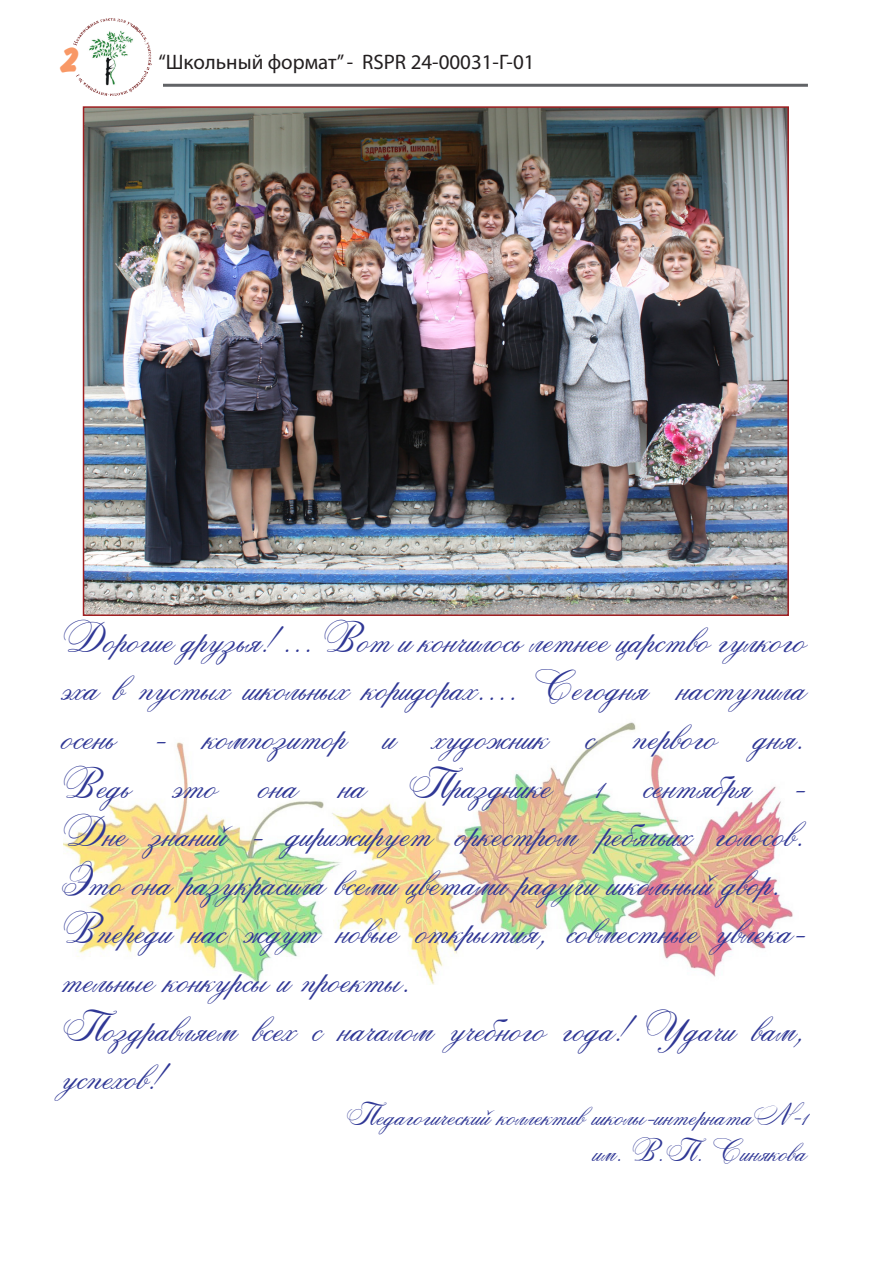
<style>
.page{position:relative;width:893px;height:1263px;background:#fff}
.page>*{position:absolute;margin:0;border:0;box-sizing:border-box;transform-origin:0 0}
.t1{font:40.5px/48.6px "Rosamunda Two";color:#2f3795}
.t2{font:700 33px "Flash";color:#f89866}
.t3{font:30px "Rosamunda Two";color:#2f3795}
.t4{font:21px "Myriad Pro";color:#231f20}
</style>
<div class="page">
<img style="left:74px;top:18px;width:78px;height:78px">
<hr style="left:163px;top:84px;width:645px;height:3px;background:#616366">
<img style="left:64px;top:722px;width:729px;height:262px">
<img style="left:86px;top:109px;width:700px;height:504px">
<div style="left:83px;top:106px;width:706px;height:510px;border:2px solid #9e1f21"></div>
<p class="t2" style="left:55px;top:42px;width:24px">2</p>
<p class="t4" style="left:158px;top:49px;width:378px">“Школьный формат” - RSPR 24-00031-Г-01</p>
<p class="t1" style="left:64px;top:614px;width:746px;text-align:justify">Дорогие друзья! ... Вот и кончилось летнее царство гулкого эха в пустых школьных коридорах.... Сегодня наступила осень - композитор и художник с первого дня.<br>Ведь это она на Празднике 1 сентября - Дне знаний - дирижирует оркестром ребячьих голосов.<br>Это она разукрасила всеми цветами радуги школьный двор.</p>
<p class="t1" style="left:64px;top:906px;width:746px">Впереди нас ждут новые открытия, совместные увлека&shy;тельные конкурсы и проекты.</p>
<p class="t1" style="left:64px;top:1003px;width:746px">Поздравляем всех с началом учебного года! Удачи вам, успехов!</p>
<p class="t3" style="left:347px;top:1096px;width:466px">Педагогический коллектив школы-интерната №1</p>
<p class="t3" style="left:595px;top:1132px;width:215px">им. В.П. Синякова</p>
</div>
